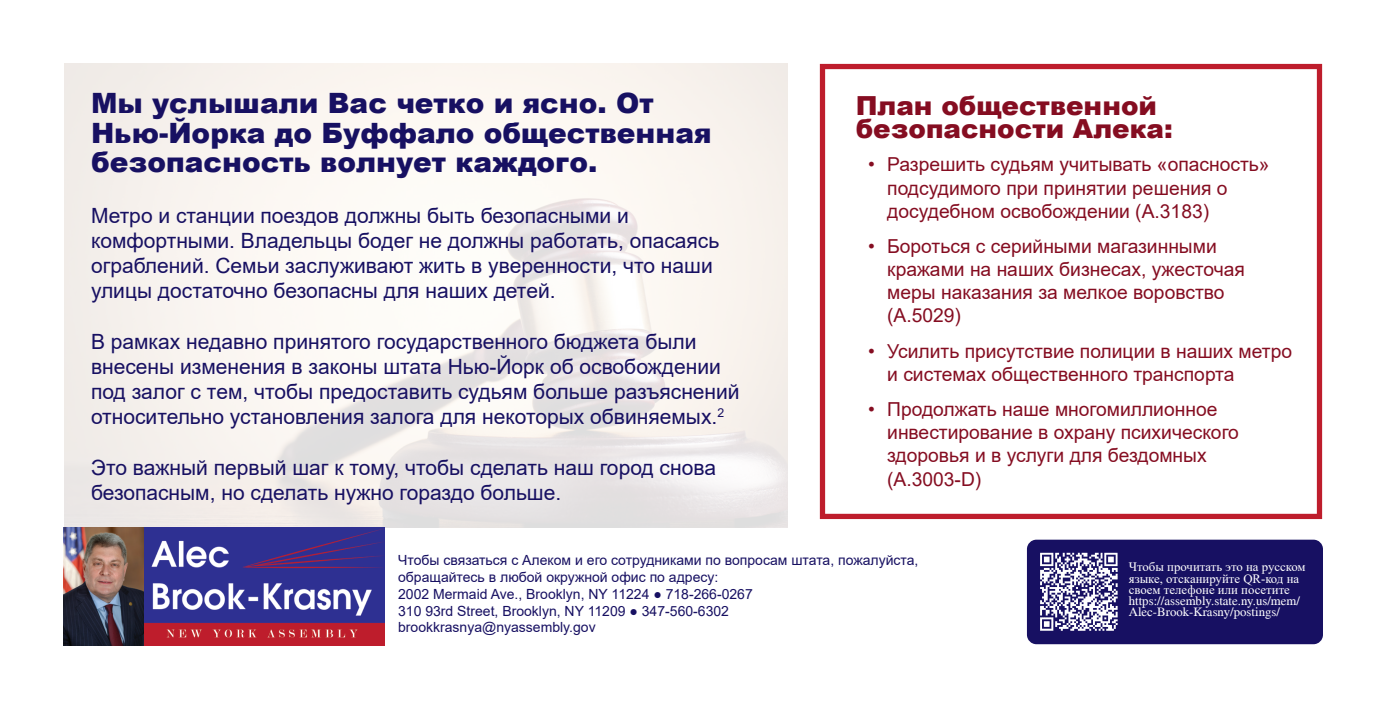
<style>
.page{position:relative;width:1386px;height:709px;background:#fff}
.page>*{position:absolute;margin:0;border:0;box-sizing:border-box;transform-origin:0 0}
.t1{font:900 28px/29.8px "Arial";color:#171062}
.t2{font:900 26.25px/22.8px "Arial";color:#850d21}
.t3{font:21px/25.2px "Arial";color:#171062}
.t4{font:19.25px/23.1px "Arial";color:#850d21}
.t5{font:14px/16.8px "Arial";color:#171062}
.t6{font:12.78px/11.2px "Times New Roman";color:#fff}
.t7{font:12.78px/11.2px "Times";color:#fff}
</style>
<div class="page">
<img style="left:65px;top:63px;width:723px;height:465px">
<img style="left:63px;top:528px;width:322px;height:118px">
<div style="left:1027px;top:539px;width:296px;height:105px;background:#171062;border-radius:9px"></div>
<img style="left:1040px;top:552px;width:78px;height:79px">
<div style="left:820px;top:64px;width:502px;height:455px;border:5px solid #be1d2c"></div>
<p class="t1" style="left:91px;top:87px;width:622px">Мы услышали Вас четко и ясно. От<br>Нью-Йорка до Буффало общественная безопасность волнует каждого.</p>
<p class="t3" style="left:91px;top:203px;width:630px">Метро и станции поездов должны быть безопасными и комфортными. Владельцы бодег не должны работать, опасаясь ограблений. Семьи заслуживают жить в уверенности, что наши улицы достаточно безопасны для наших детей.</p>
<p class="t3" style="left:91px;top:329px;width:650px">В рамках недавно принятого государственного бюджета были внесены изменения в законы штата Нью-Йорк об освобождении под залог с тем, чтобы предоставить судьям больше разъяснений относительно установления залога для некоторых обвиняемых.<sup>2</sup></p>
<p class="t3" style="left:91px;top:455px;width:627px">Это важный первый шаг к тому, чтобы сделать наш город снова безопасным, но сделать нужно гораздо больше.</p>
<p class="t2" style="left:856px;top:93px;width:319px">План общественной безопасности Алека:</p>
<p class="t4" style="left:887px;top:153px;width:384px;text-indent:-19px">• Разрешить судьям учитывать «опасность» подсудимого при принятии решения о досудебном освобождении (A.3183)</p>
<p class="t4" style="left:887px;top:235px;width:359px;text-indent:-19px">• Бороться с серийными магазинными кражами на наших бизнесах, ужесточая меры наказания за мелкое воровство (A.5029)</p>
<p class="t4" style="left:887px;top:339px;width:406px;text-indent:-19px">• Усилить присутствие полиции в наших метро и системах общественного транспорта</p>
<p class="t4" style="left:887px;top:398px;width:353px;text-indent:-19px">• Продолжать наше многомиллионное инвестирование в охрану психического здоровья и в услуги для бездомных (A.3003-D)</p>
<p class="t5" style="left:398px;top:552px;width:522px">Чтобы связаться с Алеком и его сотрудниками по вопросам штата, пожалуйста, обращайтесь в любой окружной офис по адресу:</p>
<p class="t5" style="left:398px;top:585px;width:356px">2002 Mermaid Ave., Brooklyn, NY 11224 ● 718-266-0267</p>
<p class="t5" style="left:398px;top:602px;width:332px">310 93rd Street, Brooklyn, NY 11209 ● 347-560-6302</p>
<p class="t5" style="left:398px;top:619px;width:199px">brookkrasnya@nyassembly.gov</p>
<p class="t6" style="left:1129px;top:561px;width:178px">Чтобы прочитать это на русском языке, отсканируйте QR-код на своем телефоне или посетите</p>
<p class="t7" style="left:1129px;top:596px;width:173px">https://assembly.state.ny.us/mem/<br>Alec-Brook-Krasny/postings/</p>
</div>
